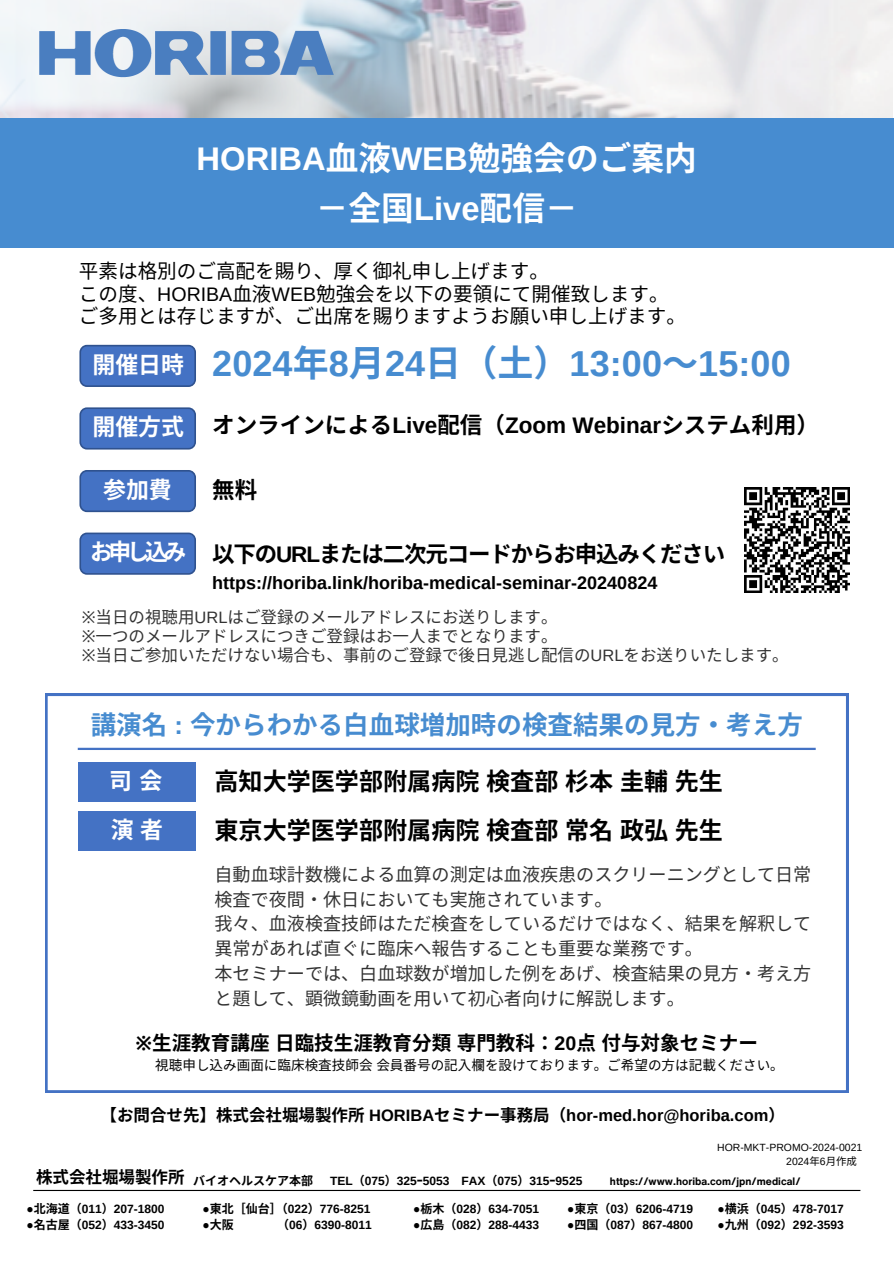
<style>
.page{position:relative;width:894px;height:1264px;background:#fff}
.page>*{position:absolute;margin:0;border:0;box-sizing:border-box;transform-origin:0 0}
.t1{font:700 36px "Arimo";color:#478cd0}
.t2{font:700 32.7px/49.5px "Noto Sans CJ Ksc";color:#fff;text-align:center}
.t3{font:700 25.5px "Noto Sans CJ Ksc";color:#478cd0}
.t4{font:700 24.15px "Noto Sans CJ Ksc";color:#000}
.t5{font:700 22.95px "Noto Sans CJ Ksc";letter-spacing:-.1em;color:#fff}
.t6{font:700 22.5px "Noto Sans CJ Ksc";color:#000}
.t7{font:700 22.5px "Noto Sans CJ Ksc";letter-spacing:-.055em;color:#000}
.t8{font:19.65px/22.5px "Noto Sans CJ Ksc";color:#000}
.t9{font:700 19.65px "Noto Sans CJ Ksc";color:#000}
.t10{font:18.15px/24.8px "Noto Sans CJ Ksc";color:#333}
.t11{font:700 18px "Arimo";color:#000}
.t12{font:16.5px "Noto Sans CJ Ksc";color:#333}
.t13{font:700 16.5px "Arimo";color:#000}
.t14{font:700 16.5px "Noto Sans CJ Ksc";color:#000}
.t15{font:13.65px "Noto Sans CJ Ksc";color:#000}
.t16{font:700 12px "Arimo";color:#000}
.t17{font:700 12px "Noto Sans CJ Ksc";color:#000}
.t18{font:700 10.5px "Helvetica Now Text";color:#000}
.t19{font:10.5px "Arimo";color:#000}
.s1{font-family:"Arimo"}
.s2{font-family:"Noto Sans CJ Ksc"}
.s3{font-family:"Noto Sans"}
</style>
<div class="page">
<img style="left:0;top:0;width:892px;height:118px">
<div style="left:80px;top:345px;width:115px;height:41px;background:#4472c4;border-radius:7px"></div>
<div style="left:79px;top:345px;width:117px;height:42px;border:2px solid #2f528f;border-radius:7px"></div>
<div style="left:80px;top:408px;width:115px;height:41px;background:#4472c4;border-radius:7px"></div>
<div style="left:79px;top:407px;width:117px;height:42px;border:2px solid #2f528f;border-radius:7px"></div>
<div style="left:0;top:118px;width:893px;height:129px;background:#478cd0"></div>
<img style="left:40px;top:29px;width:293px;height:50px">
<hr style="left:33px;top:1189px;width:827px;height:1px;background:#000">
<div style="left:80px;top:471px;width:115px;height:40px;background:#4472c4;border-radius:7px"></div>
<div style="left:79px;top:470px;width:117px;height:42px;border:2px solid #2f528f;border-radius:7px"></div>
<div style="left:80px;top:533px;width:115px;height:41px;background:#4472c4;border-radius:7px"></div>
<div style="left:79px;top:532px;width:117px;height:42px;border:2px solid #2f528f;border-radius:7px"></div>
<svg style="left:45px;top:693px;width:803px;height:399px"></svg>
<hr style="left:78px;top:747px;width:737px;height:3px;background:#4472c4">
<div style="left:78px;top:762px;width:117px;height:39px;background:#4472c4"></div>
<div style="left:78px;top:811px;width:117px;height:40px;background:#4472c4"></div>
<img style="left:744px;top:488px;width:104px;height:104px">
<h4 class="t2" style="left:196px;top:132px;width:502px"><span class="s1">HORIBA</span>血液<span class="s1">WEB</span>勉強会のご案内－全国<span class="s1">Live</span>配信－</h4>
<p class="t8" style="left:79px;top:258px;width:608px">平素は格別のご高配を賜り、厚く御礼申し上げます。<br>この度、<span class="s1">HORIBA</span>血液<span class="s1">WEB</span>勉強会を以下の要領にて開催致します。ご多用とは存じますが、ご出席を賜りますようお願い申し上げます。</p>
<h4 class="t5" style="left:92px;top:346px;width:93px">開催日時</h4>
<p class="t1" style="left:212px;top:344px;width:579px">2024<span class="s2">年</span>8<span class="s2">月</span> 24<span class="s2">日（土）</span>13:00<span class="s2">～</span>15:00</p>
<h4 class="t5" style="left:92px;top:408px;width:93px">開催方式</h4>
<h4 class="t6" style="left:212px;top:407px;width:608px">オンラインによる<span class="s1">Live</span>配信（<span class="s1">Zoom Webinar</span>システム利用）</h4>
<p class="t5" style="left:103px;top:471px;width:68px">参加費</p>
<p class="t7" style="left:212px;top:471px;width:46px">無料</p>
<h6 class="t5" style="left:90px;top:533px;width:98px">お申し込み</h6>
<p class="t7" style="left:212px;top:536px;width:514px">以下の<span class="s1">URL</span>または二次元コードからお申込みください</p>
<p class="t11" style="left:212px;top:572px;width:446px">https://horiba.link/horiba-medical-seminar-20240824</p>
<p class="t12" style="left:82px;top:603px;width:477px"><span class="s3">※</span>当日の視聴用<span class="s1">URL</span>はご登録のメールアドレスにお送りします。</p>
<p class="t12" style="left:82px;top:623px;width:477px"><span class="s3">※</span>一つのメールアドレスにつきご登録はお一人までとなります。</p>
<p class="t12" style="left:82px;top:642px;width:708px"><span class="s3">※</span>当日ご参加いただけない場合も、事前のご登録で後日見逃し配信の<span class="s1">URL</span>をお送りいたします。</p>
<p class="t3" style="left:91px;top:704px;width:711px">講演名 <span class="s1">:</span> 今からわかる白血球増加時の検査結果の見方・考え方</p>
<p class="t4" style="left:214px;top:762px;width:508px">高知大学医学部附属病院検査部杉本圭輔先生</p>
<p class="t4" style="left:214px;top:811px;width:508px">東京大学医学部附属病院検査部常名政弘先生</p>
<h1 class="t5" style="left:109px;top:762px;width:54px">司会</h1>
<h5 class="t5" style="left:111px;top:811px;width:54px">演者</h5>
<p class="t10" style="left:214px;top:860px;width:598px">自動血球計数機による血算の測定は血液疾患のスクリーニングとして日常検査で夜間・休日においても実施されています。</p>
<p class="t10" style="left:214px;top:910px;width:598px">我々、血液検査技師はただ検査をしているだけではなく、結果を解釈して異常があれば直ぐに臨床へ報告することも重要な業務です。</p>
<p class="t10" style="left:214px;top:959px;width:596px">本セミナーでは、白血球数が増加した例をあげ、検査結果の見方・考え方と題して、顕微鏡動画を用いて初心者向けに解説します。</p>
<p class="t9" style="left:135px;top:1027px;width:624px"><span class="s3">※</span>生涯教育講座日臨技生涯教育分類専門教科： <span class="s1">20</span>点付与対象セミナー</p>
<p class="t15" style="left:155px;top:1054px;width:630px">視聴申し込み画面に臨床検査技師会会員番号の記入欄を設けております。ご希望の方は記載ください。</p>
<h1 class="t13" style="left:101px;top:1106px;width:685px"><span class="s2">【お問合せ先】株式会社堀場製作所</span> HORIBA<span class="s2">セミナー事務局（</span>hor-med.hor@horiba.com<span class="s2">）</span></h1>
<p class="t19" style="left:717px;top:1141px;width:146px">HOR-MKT-PROMO-2024-0021</p>
<p class="t19" style="left:786px;top:1155px;width:72px">2024<span class="s2">年</span>6<span class="s2">月作成</span></p>
<h4 class="t14" style="left:36px;top:1163px;width:149px">株式会社堀場製作所</h4>
<p class="t17" style="left:193px;top:1171px;width:121px">バイオヘルスケア本部</p>
<h4 class="t16" style="left:330px;top:1174px;width:254px">TEL<span class="s2">（</span>075<span class="s2">）</span>325<span class="s2">ｰ</span>5053 FAX<span class="s2">（</span>075<span class="s2">）</span>315<span class="s2">ｰ</span>9525</h4>
<h3 class="t18" style="left:609px;top:1173px;width:192px">https://www.horiba.com/jpn/medical/</h3>
<h6 class="t16" style="left:26px;top:1201px;width:139px">●<span class="s2">北海道（</span>011<span class="s2">）</span>207-1800</h6>
<p class="t16" style="left:202px;top:1201px;width:169px">●<span class="s2">東北［仙台］（</span>022<span class="s2">）</span>776-8251</p>
<p class="t16" style="left:413px;top:1201px;width:127px">●<span class="s2">栃木（</span>028<span class="s2">）</span>634-7051</p>
<p class="t16" style="left:567px;top:1201px;width:127px">●<span class="s2">東京（</span>03<span class="s2">）</span>6206-4719</p>
<p class="t16" style="left:717px;top:1201px;width:127px">●<span class="s2">横浜（</span>045<span class="s2">）</span>478-7017</p>
<h2 class="t16" style="left:26px;top:1218px;width:139px">●<span class="s2">名古屋（</span>052<span class="s2">）</span>433-3450</h2>
<h4 class="t17" style="left:202px;top:1215px;width:32px"><span class="s1">●</span>大阪</h4>
<h4 class="t16" style="left:277px;top:1218px;width:96px"><span class="s2">（</span>06<span class="s2">）</span>6390-8011</h4>
<h2 class="t16" style="left:413px;top:1218px;width:127px">●<span class="s2">広島（</span>082<span class="s2">）</span>288-4433</h2>
<h2 class="t16" style="left:567px;top:1218px;width:127px">●<span class="s2">四国（</span>087<span class="s2">）</span>867-4800</h2>
<h4 class="t16" style="left:717px;top:1218px;width:127px">●<span class="s2">九州（</span>092<span class="s2">）</span>292-3593</h4>
</div>
